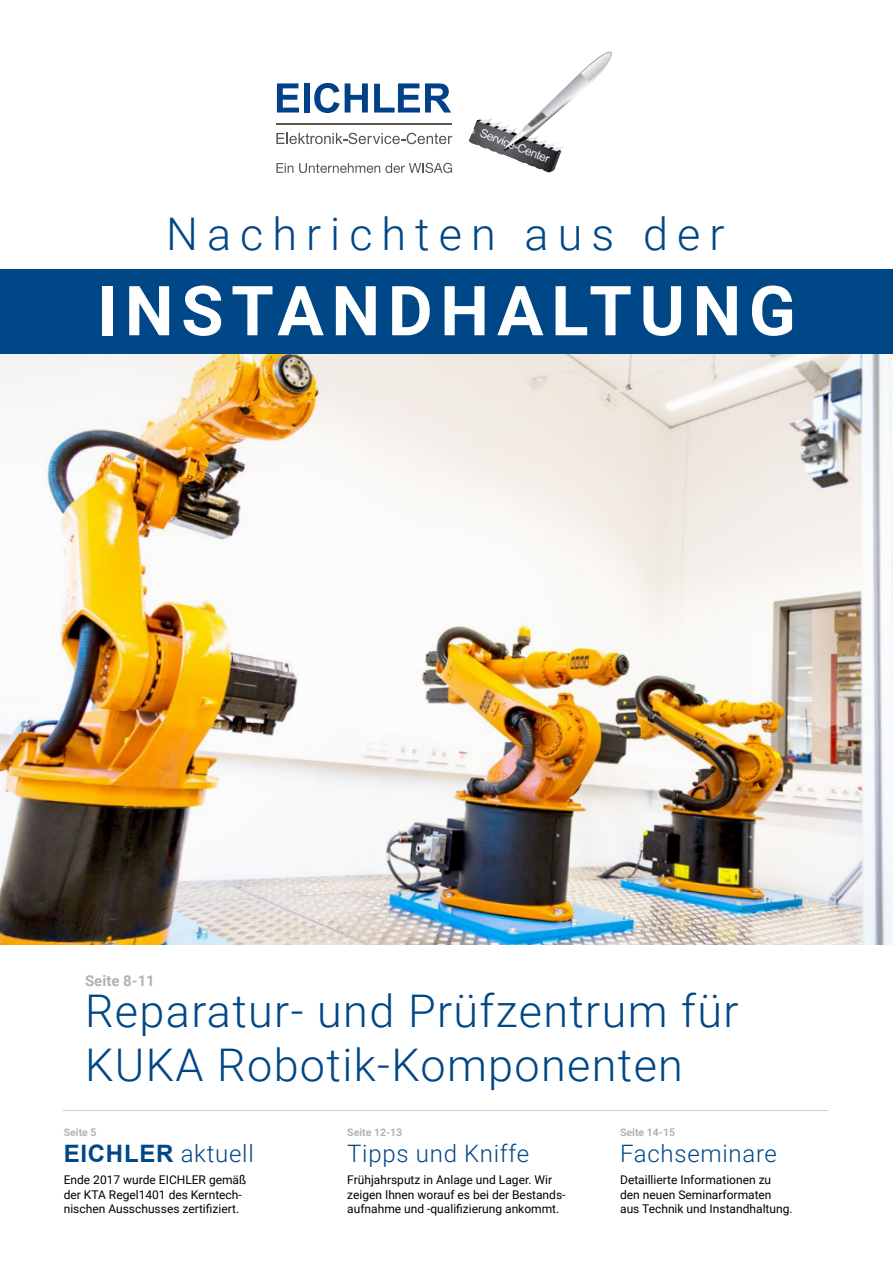
<style>
.page{position:relative;width:893px;height:1263px;background:#fff}
.page>*{position:absolute;margin:0;border:0;box-sizing:border-box;transform-origin:0 0}
.t1{font:700 69px "Roboto";letter-spacing:.11em;color:#fff}
.t2{font:300 45px/54px "Roboto";letter-spacing:.03em;color:#004787}
.t3{font:300 45px "Roboto";letter-spacing:.2em;color:#004787}
.t4{font:300 24px "Roboto";letter-spacing:.03em;color:#004787}
.t5{font:700 24px "Arial";letter-spacing:.03em;color:#004787}
.t6{font:700 15px "Roboto";color:#b1b2b3}
.t7{font:12px/14.4px "Roboto";color:#000}
.t8{font:700 10.5px "Roboto";color:#b1b2b3}
.s1{font-family:"Roboto";font-weight:300}
</style>
<div class="page">
<img style="left:0;top:354px;width:893px;height:591px">
<svg style="left:277px;top:83px;width:22px;height:30px"></svg>
<div style="left:304px;top:83px;width:6px;height:30px;background:#004188"></div>
<svg style="left:314px;top:83px;width:54px;height:30px"></svg>
<svg style="left:374px;top:83px;width:77px;height:30px"></svg>
<svg style="left:276px;top:133px;width:176px;height:11px"></svg>
<hr style="left:276px;top:123px;width:176px;height:2px;background:#565655">
<svg style="left:276px;top:163px;width:17px;height:10px"></svg>
<svg style="left:299px;top:163px;width:153px;height:10px"></svg>
<img style="left:469px;top:51px;width:143px;height:122px">
<hr style="left:63px;top:1110px;width:765px;height:1px;background:#c7cad8">
<div style="left:0;top:270px;width:893px;height:84px;background:#004787"></div>
<h2 class="t3" style="left:166px;top:202px;width:560px">Nachrichten aus der</h2>
<h1 class="t1" style="left:97px;top:262px;width:700px">INSTANDHALTUNG</h1>
<p class="t6" style="left:85px;top:970px;width:71px">Seite 8-11</p>
<h2 class="t2" style="left:85px;top:982px;width:655px">Reparatur- und Prüfzentrum für<br>KUKA Robotik-Komponenten</h2>
<p class="t8" style="left:64px;top:1125px;width:34px">Seite 5</p>
<h3 class="t5" style="left:64px;top:1136px;width:191px">EICHLER <span class="s1">aktuell</span></h3>
<p class="t7" style="left:64px;top:1172px;width:184px">Ende 2017 wurde EICHLER gemäß der KTA Regel1401 des Kerntech&shy;nischen Ausschusses zertifiziert.</p>
<p class="t8" style="left:347px;top:1125px;width:56px">Seite 12-13</p>
<h3 class="t4" style="left:347px;top:1136px;width:184px">Tipps und Kniffe</h3>
<p class="t7" style="left:347px;top:1172px;width:220px">Frühjahrsputz in Anlage und Lager. Wir zeigen Ihnen worauf es bei der Bestands&shy;aufnahme und -qualifizierung ankommt.</p>
<p class="t8" style="left:620px;top:1125px;width:56px">Seite 14-15</p>
<h3 class="t4" style="left:620px;top:1136px;width:158px">Fachseminare</h3>
<p class="t7" style="left:620px;top:1172px;width:174px">Detaillierte Informationen zu den neuen Seminarformaten aus Technik und Instandhaltung.</p>
</div>
